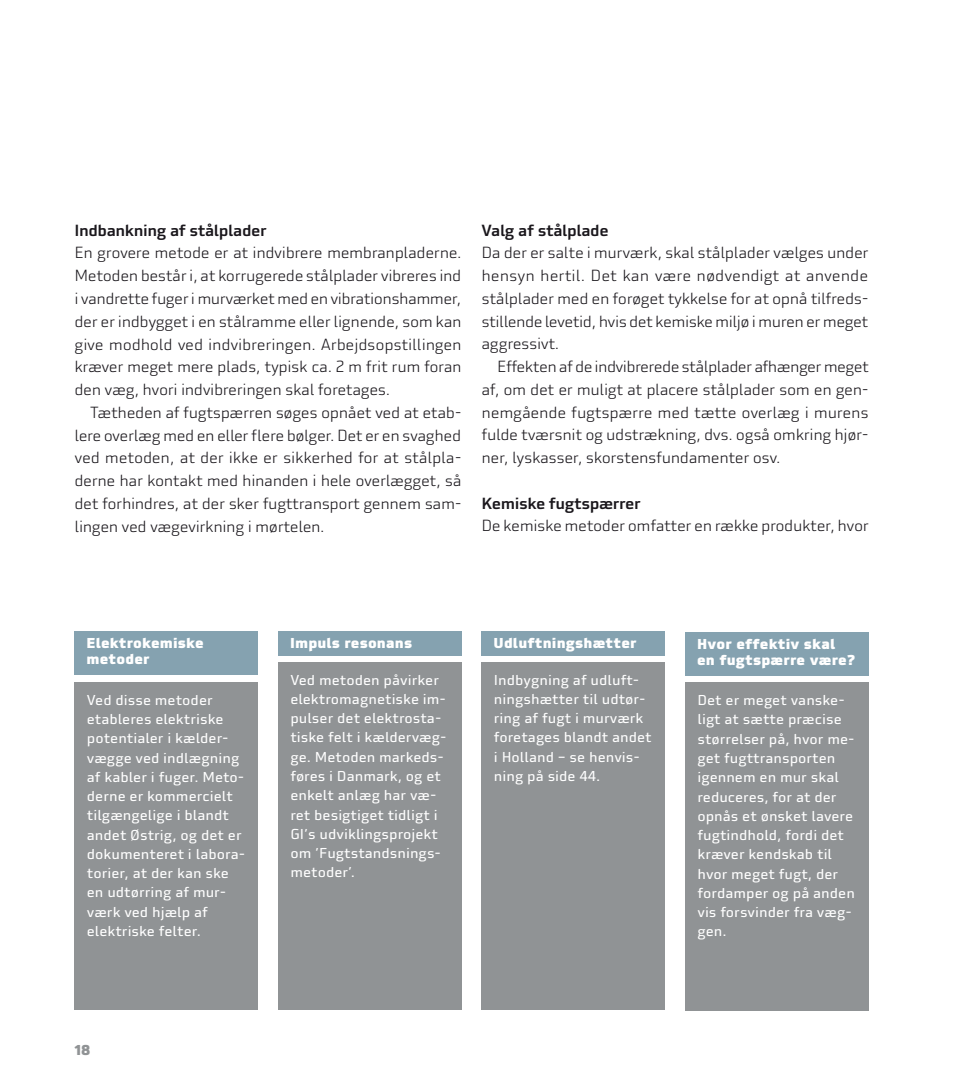
<style>
.page{position:relative;width:968px;height:1092px;background:#fff}
.page>*{position:absolute;margin:0;border:0;box-sizing:border-box;transform-origin:0 0}
.t1{font:300 15.75px/22.8px "Utility Pro";letter-spacing:-.025em;color:#1a171c;text-align:justify}
.t2{font:500 15.75px "Utility Pro";letter-spacing:-.03em;color:#1a171c}
.t3{font:14px/19.2px "Utility Pro";color:#fff}
.t4{font:900 14px/15.8px "Utility Pro";color:#fff}
.t5{font:900 14px "Utility Pro";color:#909395}
</style>
<div class="page">
<div style="left:74px;top:681px;width:184px;height:328px;background:#909395"></div>
<div style="left:74px;top:631px;width:184px;height:44px;background:#85a2b0"></div>
<div style="left:278px;top:661px;width:183px;height:348px;background:#909395"></div>
<div style="left:278px;top:631px;width:183px;height:25px;background:#85a2b0"></div>
<div style="left:481px;top:661px;width:184px;height:348px;background:#909395"></div>
<div style="left:481px;top:631px;width:184px;height:25px;background:#85a2b0"></div>
<div style="left:685px;top:682px;width:183px;height:328px;background:#909395"></div>
<div style="left:685px;top:632px;width:183px;height:43px;background:#85a2b0"></div>
<p class="t2" style="left:74px;top:220px;width:194px">Indbankning af stålplader</p>
<p class="t1" style="left:74px;top:242px;width:389px">En grovere metode er at indvibrere membranpladerne.<br>Metoden består i, at korrugerede stålplader vibreres ind i vandrette fuger i murværket med en vibrationshammer, der er indbygget i en stålramme eller lignende, som kan give modhold ved indvibreringen. Arbejdsopstillingen kræver meget mere plads, typisk ca. 2 m frit rum foran den væg, hvori indvibreringen skal foretages.</p>
<p class="t1" style="left:74px;top:401px;width:388px;text-indent:16px">Tætheden af fugtspærren søges opnået ved at etab&shy;lere overlæg med en eller flere bølger. Det er en svaghed ved metoden, at der ikke er sikkerhed for at stålpla&shy;derne har kontakt med hinanden i hele overlægget, så det forhindres, at der sker fugttransport gennem sam&shy;lingen ved vægevirkning i mørtelen.</p>
<p class="t2" style="left:481px;top:220px;width:129px">Valg af stålplade</p>
<p class="t1" style="left:481px;top:242px;width:388px">Da der er salte i murværk, skal stålplader vælges under hensyn hertil. Det kan være nødvendigt at anvende stålplader med en forøget tykkelse for at opnå tilfreds&shy;stillende levetid, hvis det kemiske miljø i muren er meget aggressivt.</p>
<p class="t1" style="left:481px;top:355px;width:389px;text-indent:16px">Effekten af de indvibrerede stålplader afhænger meget af, om det er muligt at placere stålplader som en gen&shy;nemgående fugtspærre med tætte overlæg i murens fulde tværsnit og udstrækning, dvs. også omkring hjør&shy;ner, lyskasser, skorstensfundamenter osv.</p>
<p class="t2" style="left:481px;top:493px;width:161px">Kemiske fugtspærrer</p>
<p class="t1" style="left:481px;top:514px;width:389px">De kemiske metoder omfatter en række produkter, hvor</p>
<p class="t4" style="left:86px;top:635px;width:119px">Elektrokemiske metoder</p>
<p class="t3" style="left:87px;top:690px;width:160px">Ved disse metoder etableres elektriske potentialer i kælder&shy;vægge ved indlægning af kabler i fuger. Meto&shy;derne er kommercielt tilgængelige i blandt andet Østrig, og det er dokumenteret i labora&shy;torier, at der kan ske en udtørring af mur&shy;værk ved hjælp af elektriske felter.</p>
<p class="t4" style="left:290px;top:635px;width:123px">Impuls resonans</p>
<p class="t3" style="left:290px;top:670px;width:158px">Ved metoden påvirker elektromagnetiske im&shy;pulser det elektrosta&shy;tiske felt i kældervæg&shy;ge. Metoden markeds&shy;føres i Danmark, og et enkelt anlæg har væ&shy;ret besigtiget tidligt i<br>GI’s udviklingsprojekt om ’Fugtstandsnings&shy;metoder’.</p>
<p class="t4" style="left:493px;top:635px;width:145px">Udluftningshætter</p>
<p class="t3" style="left:494px;top:670px;width:159px">Indbygning af udluft&shy;ningshætter til udtør&shy;ring af fugt i murværk foretages blandt andet i Holland – se henvis&shy;ning på side 44.</p>
<p class="t4" style="left:697px;top:636px;width:160px">Hvor effektiv skal en fugtspærre være?</p>
<p class="t3" style="left:697px;top:690px;width:159px">Det er meget vanske&shy;ligt at sætte præcise størrelser på, hvor me&shy;get fugttransporten igennem en mur skal reduceres, for at der opnås et ønsket lavere fugtindhold, fordi det kræver kendskab til hvor meget fugt, der fordamper og på anden vis forsvinder fra væg&shy;gen.</p>
<p class="t5" style="left:74px;top:1040px;width:18px">18</p>
</div>
